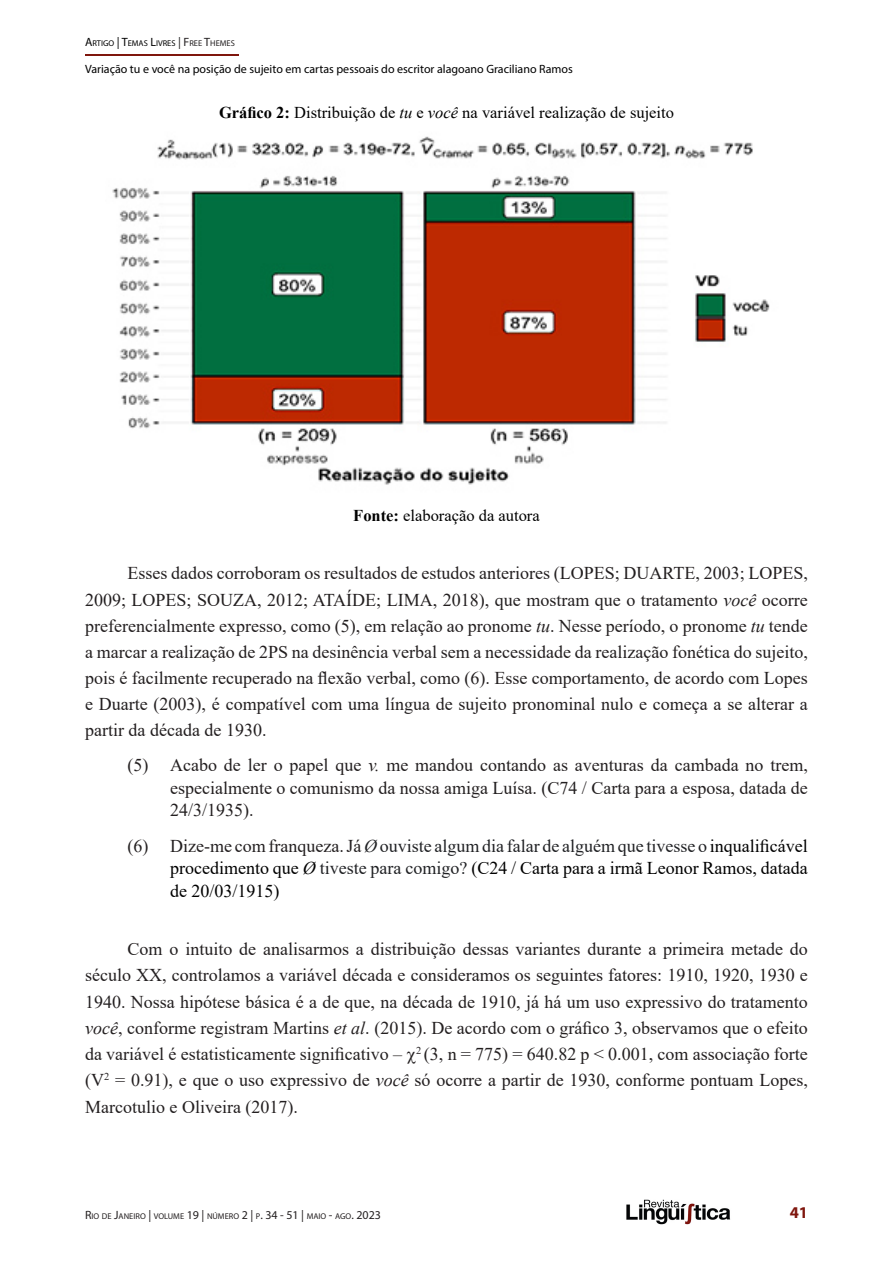
<style>
.page{position:relative;width:893px;height:1263px;background:#fff}
.page>*{position:absolute;margin:0;border:0;box-sizing:border-box;transform-origin:0 0}
.texto_conteúdo{font:18px/26.1px "Times New Roman";color:#231f20;text-align:justify}
.texto_exemplo{font:18px/22.5px "Times New Roman";color:#000;text-align:justify}
.texto_exemplo-2{font:18px/22.5px "Times New Roman";color:#231f20;text-align:justify}
.mapa-figura-tabela{font:16.5px "Times New Roman";color:#000}
.t1{font:700 16.5px "Myriad Pro";color:#7f160d}
.t2{font:12px "Myriad Pro";color:#000}
.t3{font:8.4px "Myriad Pro";color:#231f20}
.t4{font:8.4px "Myriad Pro";color:#000}
.s1{font-size:12px}
.s2{font-size:12px;color:#231f20}
.s3{color:#231f20}
.s4{font-weight:700}
.s5{font-style:italic}
.s6{font-style:italic;color:#202124}
.s7{color:#202124}
</style>
<div class="page">
<hr style="left:85px;top:54px;width:153px;height:2px;background:#7f160d">
<img style="left:626px;top:1199px;width:105px;height:26px">
<img style="left:112px;top:136px;width:658px;height:349px">
<p class="t4" style="left:85px;top:38px;width:151px"><span class="s1">A</span>RTIGO <span class="s1">|</span> <span class="s1">T</span>EMAS <span class="s1">L</span>IVRES <span class="s2">| F</span><span class="s3">REE</span> <span class="s2">T</span><span class="s3">HEMES</span></p>
<p class="t2" style="left:85px;top:62px;width:489px">Variação tu e você na posição de sujeito em cartas pessoais do escritor alagoano Graciliano Ramos</p>
<p class="mapa-figura-tabela" style="left:219px;top:101px;width:456px"><span class="s4">Gráfico 2:</span> Distribuição de <span class="s5">tu</span> e <span class="s5">você</span> na variável realização de sujeito</p>
<p class="mapa-figura-tabela" style="left:353px;top:504px;width:188px"><span class="s4">Fonte:</span> elaboração da autora</p>
<p class="texto_conteúdo" style="left:85px;top:560px;width:724px;text-indent:43px">Esses dados corroboram os resultados de estudos anteriores (LOPES; DUARTE, 2003; LOPES, 2009; LOPES; SOUZA, 2012; ATAÍDE; LIMA, 2018), que mostram que o tratamento <span class="s5">você</span> ocorre preferencialmente expresso, como (5), em relação ao pronome <span class="s5">tu</span>. Nesse período, o pronome <span class="s5">tu</span> tende a marcar a realização de 2PS na desinência verbal sem a necessidade da realização fonética do sujeito, pois é facilmente recuperado na flexão verbal, como (6). Esse comportamento, de acordo com Lopes e Duarte (2003), é compatível com uma língua de sujeito pronominal nulo e começa a se alterar a partir da década de 1930.</p>
<p class="texto_exemplo-2" style="left:170px;top:753px;width:639px;text-indent:-43px">(5) Acabo de ler o papel que <span class="s5">v.</span> me mandou contando as aventuras da cambada no trem, especialmente o comunismo da nossa amiga Luísa. (C74 / Carta para a esposa, datada de 24/3/1935).</p>
<p class="texto_exemplo" style="left:170px;top:834px;width:639px;text-indent:-43px"><span class="s3">(6) Dize-me com franqueza. Já</span> <span class="s6">Ø</span> <span class="s7">ouviste algum dia falar de alguém que tivesse o</span> inqualificável procedimento que <span class="s5">Ø</span> <span class="s7">tiveste para comigo?</span> (C24 / Carta para a irmã Leonor Ramos, datada de 20/03/1915)</p>
<p class="texto_conteúdo" style="left:85px;top:935px;width:724px;text-indent:43px">Com o intuito de analisarmos a distribuição dessas variantes durante a primeira metade do século XX, controlamos a variável década e consideramos os seguintes fatores: 1910, 1920, 1930 e 1940. Nossa hipótese básica é a de que, na década de 1910, já há um uso expressivo do tratamento <span class="s5">você</span>, conforme registram Martins <span class="s5">et al</span>. (2015). De acordo com o gráfico 3, observamos que o efeito da variável é estatisticamente significativo – <sup>2</sup> (3, n = 775) = 640.82 p &lt; 0.001, com associação forte (V<sup>2</sup> = 0.91), e que o uso expressivo de <span class="s5">você</span> só ocorre a partir de 1930, conforme pontuam Lopes, Marcotulio e Oliveira (2017).</p>
<p class="t3" style="left:85px;top:1210px;width:297px"><span class="s1">R</span>IO DE <span class="s1">J</span>ANEIRO <span class="s1">|</span> VOLUME <span class="s1">19 |</span> NÚMERO <span class="s1">2 |</span> P<span class="s1">. 34 - 51 |</span> MAIO <span class="s1">-</span> AGO<span class="s1">. 2023</span></p>
<p class="t1" style="left:790px;top:1201px;width:20px">41</p>
</div>
